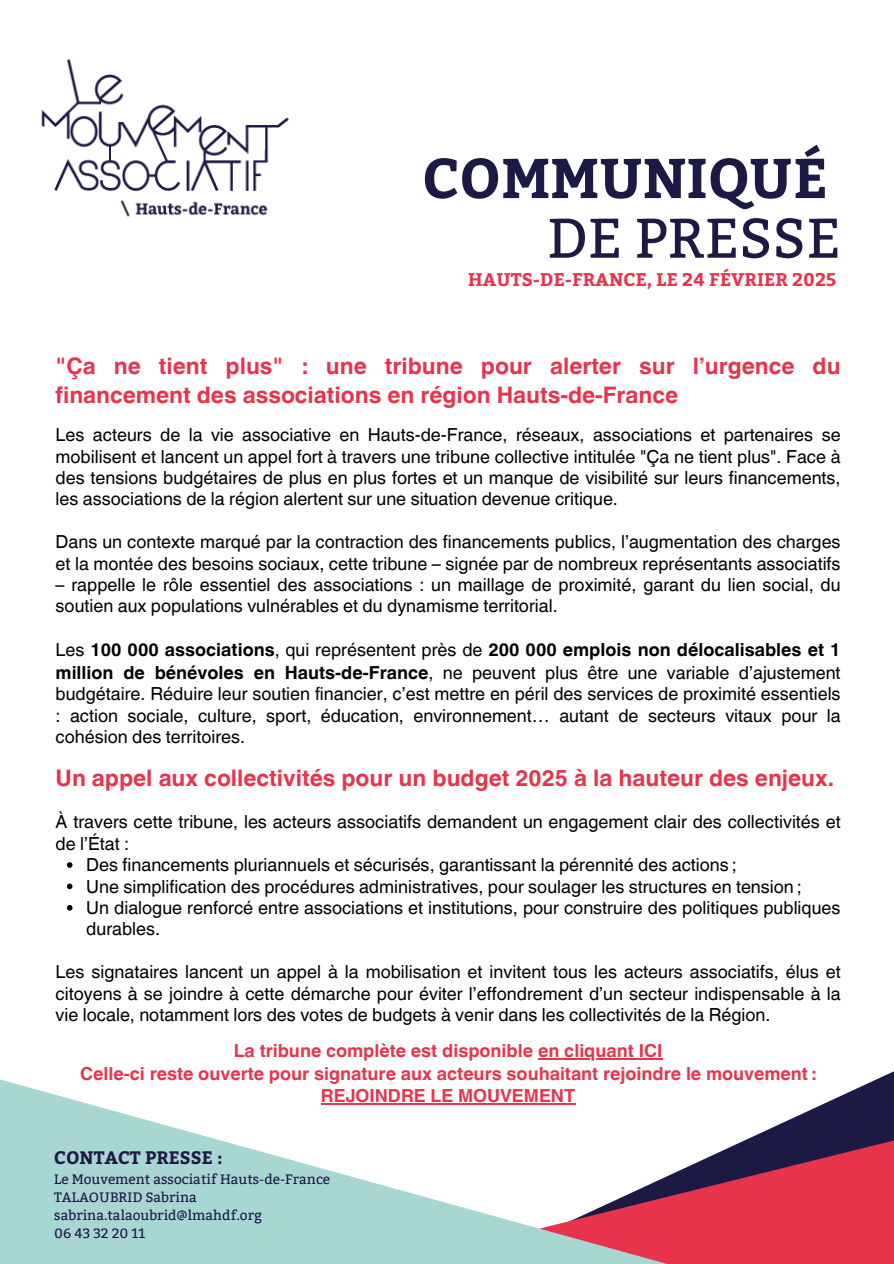
<style>
.page{position:relative;width:894px;height:1264px;background:#fff}
.page>*{position:absolute;margin:0;border:0;box-sizing:border-box;transform-origin:0 0}
.t1{font:700 55.8px/59.7px "Bitter";color:#1c1944;text-align:right}
.t2{font:700 22.65px/29px "Helvetica World";color:#e7344c}
.t3{font:700 18.3px "Bitter";color:#e7344c}
.t4{font:18px/21.3px "Helvetica World";color:#000}
.t5{font:700 18px/22.5px "Helvetica World";color:#e7344c;text-align:center}
.t6{font:700 18px "Bitter";color:#1c1944}
.t7{font:13.65px "Bitter";color:#1c1944}
.s1{font-weight:400}
.s2{font-weight:700}
</style>
<div class="page">
<svg style="left:780px;top:1071px;width:113px;height:53px"></svg>
<svg style="left:709px;top:1124px;width:184px;height:139px;background:#b73652"></svg>
<svg style="left:0;top:1058px;width:709px;height:205px"></svg>
<svg style="left:67px;top:862px;width:5px;height:5px"></svg>
<svg style="left:67px;top:883px;width:5px;height:6px"></svg>
<svg style="left:67px;top:905px;width:5px;height:5px"></svg>
<img style="left:41px;top:59px;width:248px;height:158px">
<hr style="left:538px;top:1058px;width:124px;height:1px;background:#e7344c">
<hr style="left:321px;top:1103px;width:254px;height:1px;background:#e7344c">
<p class="t1" style="left:422px;top:145px;width:419px">COMMUNIQUÉ<br><span class="s1">DE PRESSE</span></p>
<p class="t3" style="left:468px;top:266px;width:370px">HAUTS-DE-FRANCE, LE 24 FÉVRIER 2025</p>
<p class="t2" style="left:56px;top:349px;width:786px">"Ça ne tient plus" : une tribune pour alerter sur l’urgence du financement des associations en région Hauts-de-France</p>
<h1 class="t4" style="left:56px;top:424px;width:786px;text-align:justify">Les acteurs de la vie associative en Hauts-de-France, réseaux, associations et partenaires se mobilisent et lancent un appel fort à travers une tribune collective intitulée "Ça ne tient plus". Face à des tensions budgétaires de plus en plus fortes et un manque de visibilité sur leurs financements, les associations de la région alertent sur une situation devenue critique.</h1>
<h3 class="t4" style="left:56px;top:531px;width:786px">Dans un contexte marqué par la contraction des financements publics, l’augmentation des charges et la montée des besoins sociaux, cette tribune – signée par de nombreux représentants associatifs</h3>
<h3 class="t4" style="left:56px;top:574px;width:786px">– rappelle le rôle essentiel des associations : un maillage de proximité, garant du lien social, du soutien aux populations vulnérables et du dynamisme territorial.</h3>
<h2 class="t4" style="left:56px;top:639px;width:786px;text-align:justify">Les <span class="s2">100 000 associations</span>, qui représentent près de <span class="s2">200 000 emplois non délocalisables et 1 million de bénévoles en Hauts-de-France</span>, ne peuvent plus être une variable d’ajustement budgétaire. Réduire leur soutien financier, c’est mettre en péril des services de proximité essentiels : action sociale, culture, sport, éducation, environnement… autant de secteurs vitaux pour la cohésion des territoires.</h2>
<p class="t2" style="left:56px;top:761px;width:779px">Un appel aux collectivités pour un budget 2025 à la hauteur des enjeux.</p>
<h5 class="t4" style="left:56px;top:811px;width:786px">À travers cette tribune, les acteurs associatifs demandent un engagement clair des collectivités et de l’État :</h5>
<h5 class="t4" style="left:86px;top:854px;width:651px">Des financements pluriannuels et sécurisés, garantissant la pérennité des actions ;</h5>
<h5 class="t4" style="left:86px;top:875px;width:716px">Une simplification des procédures administratives, pour soulager les structures en tension ;</h5>
<h5 class="t4" style="left:86px;top:897px;width:755px">Un dialogue renforcé entre associations et institutions, pour construire des politiques publiques durables.</h5>
<p class="t4" style="left:56px;top:961px;width:786px;text-align:justify">Les signataires lancent un appel à la mobilisation et invitent tous les acteurs associatifs, élus et citoyens à se joindre à cette démarche pour éviter l’effondrement d’un secteur indispensable à la vie locale, notamment lors des votes de budgets à venir dans les collectivités de la Région.</p>
<p class="t5" style="left:234px;top:1037px;width:430px">La tribune complète est disponible en cliquant ICI</p>
<h4 class="t5" style="left:80px;top:1060px;width:737px">Celle-ci reste ouverte pour signature aux acteurs souhaitant rejoindre le mouvement :<br>REJOINDRE LE MOUVEMENT</h4>
<h5 class="t6" style="left:54px;top:1143px;width:170px">CONTACT PRESSE :</h5>
<h5 class="t7" style="left:54px;top:1170px;width:277px">Le Mouvement associatif Hauts-de-France</h5>
<h2 class="t7" style="left:54px;top:1188px;width:144px">TALAOUBRID Sabrina</h2>
<p class="t7" style="left:54px;top:1206px;width:209px">sabrina.talaoubrid@lmahdf.org</p>
<p class="t7" style="left:54px;top:1224px;width:93px">06 43 32 20 11</p>
</div>
